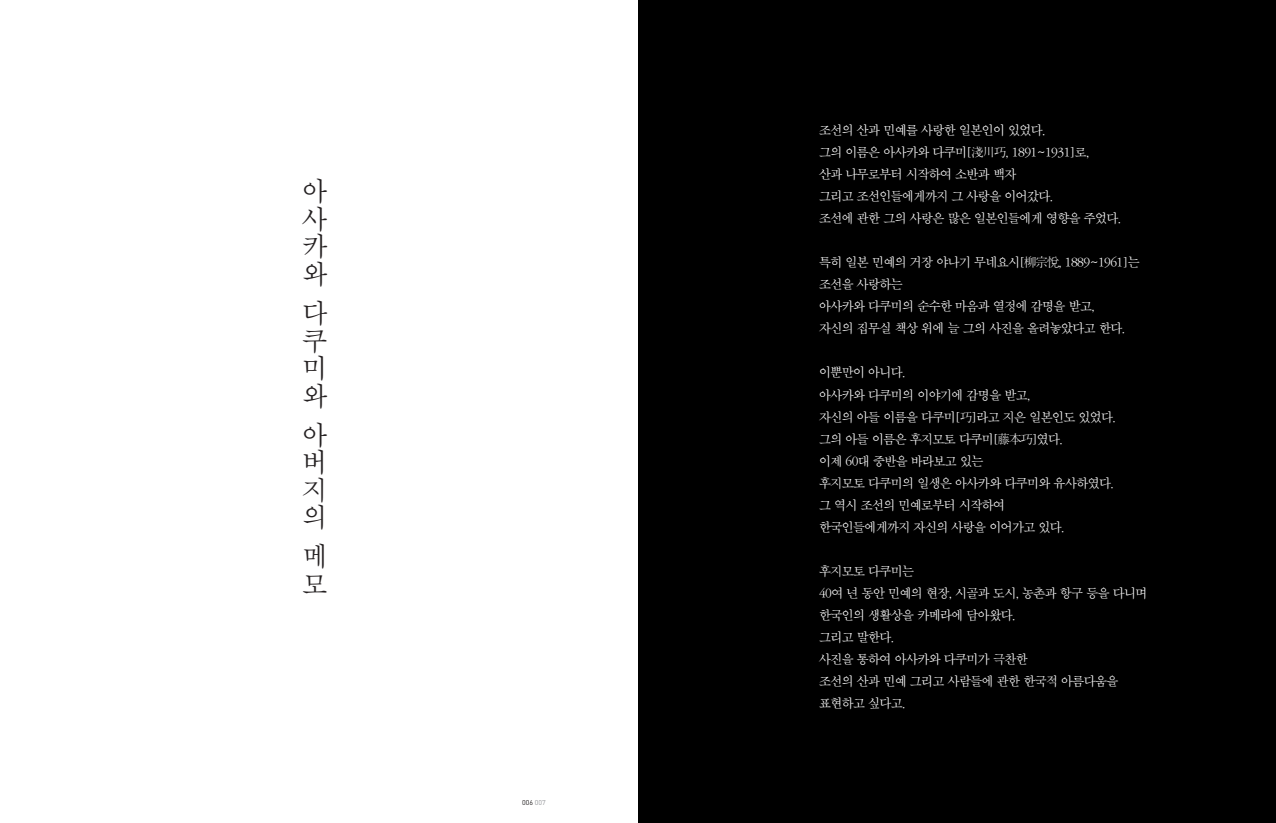
<style>
.page{position:relative;width:1276px;height:823px;background:#fff}
.page>*{position:absolute;margin:0;border:0;box-sizing:border-box;transform-origin:0 0}
.t1{font:27px/27.5px "SMSS Myung Jo 10 Std";color:#231f20}
.t2{font:13px/22px "SMSS Myung Jo 10 Std";letter-spacing:-.1em;color:#fff}
.t3{font:7px "DIN";color:#231f20}
.s1{color:#939598}
</style>
<div class="page">
<div style="left:638px;top:0;width:638px;height:822px;background:#000"></div>
<h1 class="t1" style="left:302px;top:178px;width:27px;text-align:justify">아 사 카 와</h1>
<h1 class="t1" style="left:302px;top:300px;width:27px">다 쿠 미 와</h1>
<h1 class="t1" style="left:302px;top:421px;width:27px">아 버 지 의</h1>
<h1 class="t1" style="left:302px;top:543px;width:27px">메 모</h1>
<p class="t3" style="left:522px;top:797px;width:25px">006 <span class="s1">007</span></p>
<p class="t2" style="left:818px;top:120px;width:304px">조선의 산과 민예를 사랑한 일본인이 있었다.<br>그의 이름은 아사카와 다쿠미[淺川巧, 1891~1931]로,<br>산과 나무로부터 시작하여 소반과 백자<br>그리고 조선인들에게까지 그 사랑을 이어갔다.<br>조선에 관한 그의 사랑은 많은 일본인들에게 영향을 주었다.</p>
<p class="t2" style="left:818px;top:252px;width:323px">특히 일본 민예의 거장 야나기 무네요시[柳宗悅, 1889~1961]는 조선을 사랑하는<br>아사카와 다쿠미의 순수한 마음과 열정에 감명을 받고,<br>자신의 집무실 책상 위에 늘 그의 사진을 올려놓았다고 한다.</p>
<p class="t2" style="left:818px;top:362px;width:299px">이뿐만이 아니다.<br>아사카와 다쿠미의 이야기에 감명을 받고,<br>자신의 아들 이름을 다쿠미[巧]라고 지은 일본인도 있었다. 그의 아들 이름은 후지모토 다쿠미[藤本巧]였다.<br>이제 60대 중반을 바라보고 있는<br>후지모토 다쿠미의 일생은 아사카와 다쿠미와 유사하였다. 그 역시 조선의 민예로부터 시작하여<br>한국인들에게까지 자신의 사랑을 이어가고 있다.</p>
<p class="t2" style="left:818px;top:560px;width:331px">후지모토 다쿠미는<br>40여 년 동안 민예의 현장, 시골과 도시, 농촌과 항구 등을 다니며 한국인의 생활상을 카메라에 담아왔다.<br>그리고 말한다.<br>사진을 통하여 아사카와 다쿠미가 극찬한<br>조선의 산과 민예 그리고 사람들에 관한 한국적 아름다움을 표현하고 싶다고.</p>
</div>
